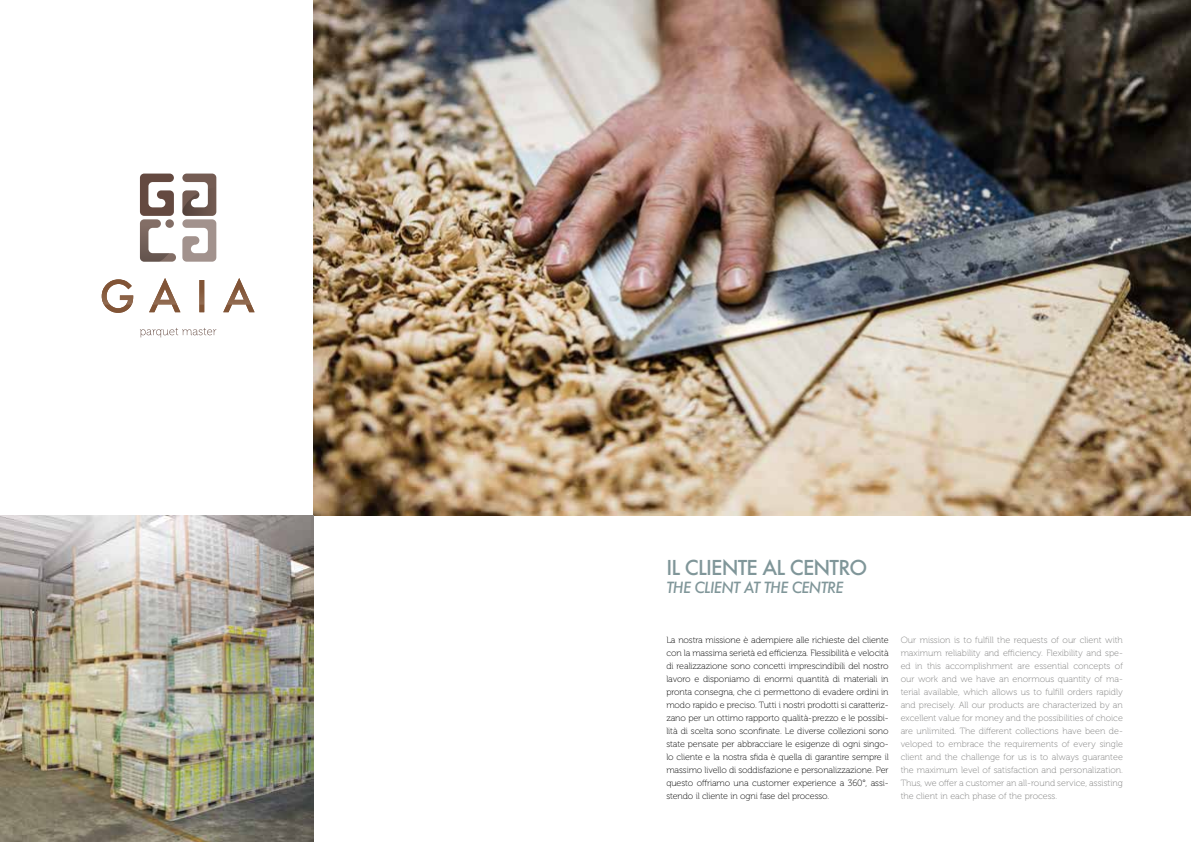
<style>
.page{position:relative;width:1191px;height:842px;background:#fff}
.page>*{position:absolute;margin:0;border:0;box-sizing:border-box;transform-origin:0 0}
.t1{font:500 20px "Futura";letter-spacing:-.04em;color:#809699}
.t2{font:italic 500 15px "Futura";letter-spacing:-.04em;color:#809699}
.t3{font:9px/13px "Museo 100";letter-spacing:-.01em;color:#000;text-align:justify}
.t4{font:9px/13px "Museo 100";color:#7e7e7d;text-align:justify}
</style>
<div class="page">
<img style="left:314px;top:0;width:877px;height:515px">
<img style="left:0;top:515px;width:314px;height:327px">
<svg style="left:140px;top:174px;width:36px;height:88px"></svg>
<svg style="left:182px;top:174px;width:34px;height:88px"></svg>
<svg style="left:140px;top:328px;width:76px;height:9px"></svg>
<svg style="left:104px;top:304px;width:150px;height:9px"></svg>
<img style="left:102px;top:278px;width:149px;height:27px">
<h1 class="t1" style="left:666px;top:554px;width:202px">IL CLIENTE AL CENTRO</h1>
<h2 class="t2" style="left:666px;top:577px;width:179px">THE CLIENT AT THE CENTRE</h2>
<p class="t3" style="left:666px;top:633px;width:224px">La nostra missione è adempiere alle richieste del cliente con la massima serietà ed efficienza. Flessibilità e velocità di realizzazione sono concetti imprescindibili del nostro lavoro e disponiamo di enormi quantità di materiali in pronta consegna, che ci permettono di evadere ordini in modo rapido e preciso. Tutti i nostri prodotti si caratteriz&shy;zano per un ottimo rapporto qualità-prezzo e le possibi&shy;lità di scelta sono sconfinate. Le diverse collezioni sono state pensate per abbracciare le esigenze di ogni singo&shy;lo cliente e la nostra sfida è quella di garantire sempre il massimo livello di soddisfazione e personalizzazione. Per questo offriamo una customer experience a 360°, assi&shy;stendo il cliente in ogni fase del processo.</p>
<p class="t4" style="left:900px;top:633px;width:224px">Our mission is to fulfill the requests of our client with maximum reliability and efficiency. Flexibility and spe&shy;ed in this accomplishment are essential concepts of our work and we have an enormous quantity of ma&shy;terial available, which allows us to fulfill orders rapidly and precisely. All our products are characterized by an excellent value for money and the possibilities of choice are unlimited. The different collections have been de&shy;veloped to embrace the requirements of every single client and the challenge for us is to always guarantee the maximum level of satisfaction and personalization.<br>Thus, we offer a customer an all-round service, assisting the client in each phase of the process.</p>
</div>
